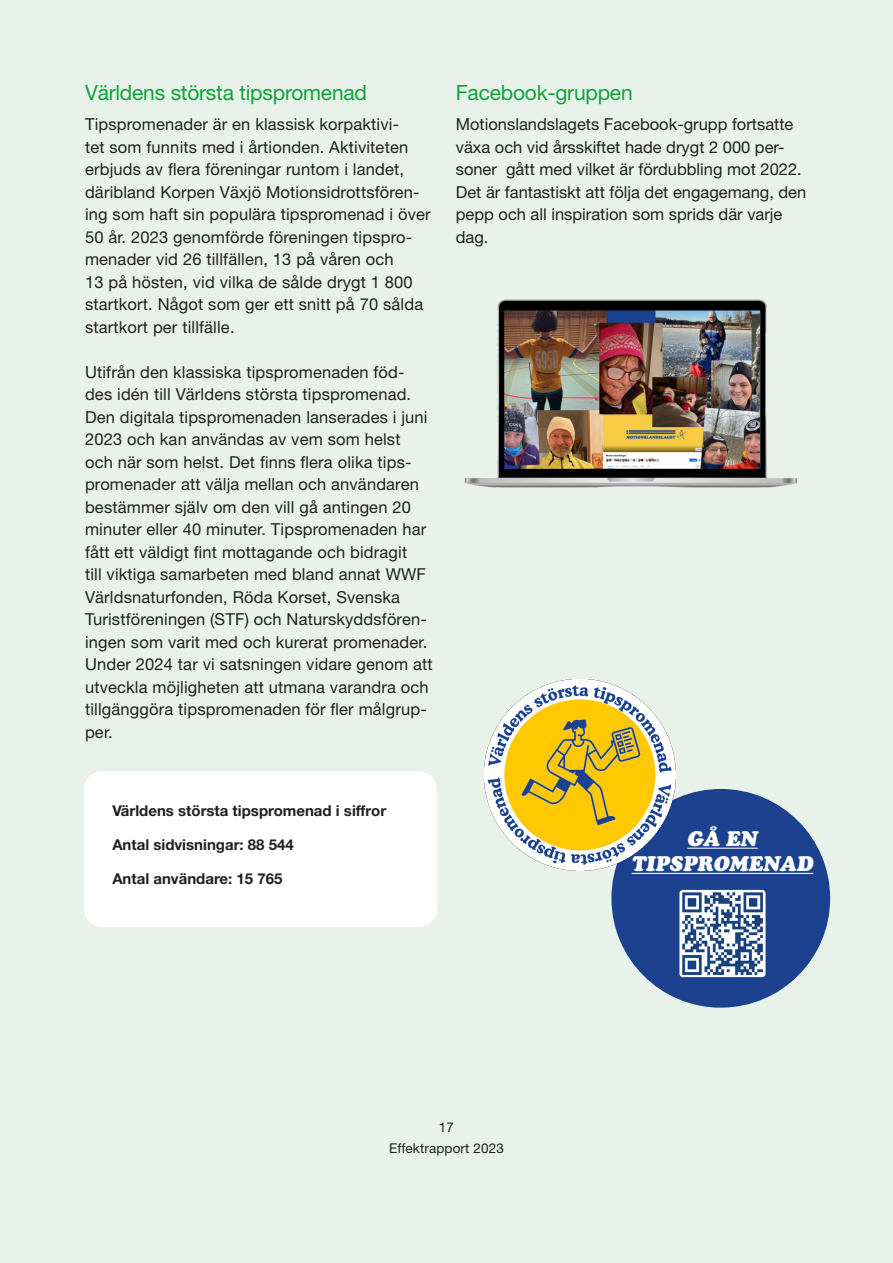
<style>
.page{position:relative;width:893px;height:1263px;background:#e8f2ea}
.page>*{position:absolute;margin:0;border:0;box-sizing:border-box;transform-origin:0 0}
.t1{font:21px "Helvetica Neue LT Pro";letter-spacing:-.01em;color:#0fa338}
.t2{font:italic 21px "Cooper Black Std";color:#fff}
.t3{font:16.5px/22.5px "Helvetica Neue LT Pro";letter-spacing:.01em;color:#231f20}
.t4{font:700 15px "Helvetica Neue LT Pro";color:#231f20}
.t5{font:13.5px "Helvetica Neue LT Pro";letter-spacing:.01em;color:#231f20}
</style>
<div class="page">
<div style="left:84px;top:771px;width:353px;height:156px;background:#fff;border-radius:18px"></div>
<img style="left:424px;top:186px;width:414px;height:415px">
<div style="left:611px;top:789px;width:219px;height:219px;background:#1c428f;border-radius:50%"></div>
<hr style="left:687px;top:848px;width:71px;height:1px;background:#fff">
<hr style="left:632px;top:873px;width:181px;height:1px;background:#fff">
<img style="left:679px;top:890px;width:87px;height:87px">
<img style="left:485px;top:680px;width:191px;height:191px">
<p class="t1" style="left:85px;top:80px;width:283px">Världens största tipspromenad</p>
<p class="t3" style="left:85px;top:113px;width:347px">Tipspromenader är en klassisk korpaktivi-<br>tet som funnits med i årtionden. Aktiviteten erbjuds av flera föreningar runtom i landet, däribland Korpen Växjö Motionsidrottsfören&shy;ing som haft sin populära tipspromenad i över 50 år. 2023 genomförde föreningen tipspro&shy;menader vid 26 tillfällen, 13 på våren och<br>13 på hösten, vid vilka de sålde drygt 1 800 startkort. Något som ger ett snitt på 70 sålda startkort per tillfälle.</p>
<p class="t3" style="left:85px;top:360px;width:349px">Utifrån den klassiska tipspromenaden föd&shy;des idén till Världens största tipspromenad.<br>Den digitala tipspromenaden lanserades i juni 2023 och kan användas av vem som helst<br>och när som helst. Det finns flera olika tips&shy;promenader att välja mellan och användaren bestämmer själv om den vill gå antingen 20 minuter eller 40 minuter. Tipspromenaden har fått ett väldigt fint mottagande och bidragit<br>till viktiga samarbeten med bland annat WWF Världsnaturfonden, Röda Korset, Svenska Turistföreningen (STF) och Naturskyddsfören&shy;ingen som varit med och kurerat promenader.<br>Under 2024 tar vi satsningen vidare genom att utveckla möjligheten att utmana varandra och tillgänggöra tipspromenaden för fler målgrup&shy;per.</p>
<p class="t1" style="left:456px;top:80px;width:178px">Facebook-gruppen</p>
<p class="t3" style="left:456px;top:113px;width:339px">Motionslandslagets Facebook-grupp fortsatte</p>
<p class="t3" style="left:456px;top:135px;width:352px">växa och vid årsskiftet hade drygt 2 000 per&shy;soner gått med vilket är fördubbling mot 2022.<br>Det är fantastiskt att följa det engagemang, den pepp och all inspiration som sprids där varje dag.</p>
<p class="t4" style="left:112px;top:802px;width:275px">Världens största tipspromenad i siffror</p>
<p class="t4" style="left:112px;top:835px;width:183px">Antal sidvisningar: 88 544</p>
<p class="t4" style="left:112px;top:869px;width:172px">Antal användare: 15 765</p>
<p class="t2" style="left:687px;top:826px;width:72px">GÅ EN</p>
<p class="t2" style="left:632px;top:851px;width:183px">TIPSPROMENAD</p>
<p class="t5" style="left:439px;top:1119px;width:17px">17</p>
<p class="t5" style="left:389px;top:1140px;width:116px">Effektrapport 2023</p>
</div>
